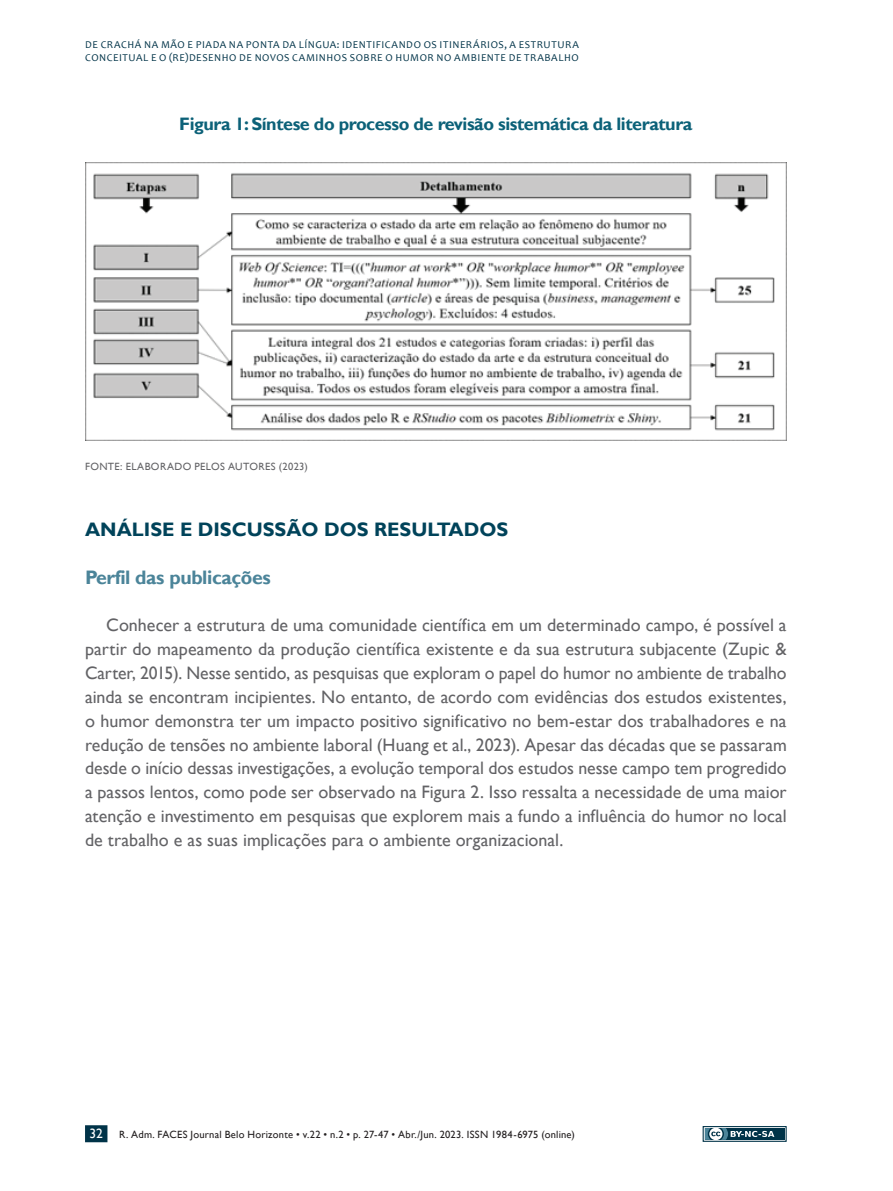
<style>
.page{position:relative;width:893px;height:1191px;background:#fff}
.page>*{position:absolute;margin:0;border:0;box-sizing:border-box;transform-origin:0 0}
.t1{font:700 19.5px "Gill Sans";color:#00435a}
.t2{font:700 19.5px "Gill Sans";letter-spacing:-.02em;color:#4b8499}
.t3{font:18px/23.9px "Gill Sans";color:#636366;text-align:justify}
.t4{font:700 18px "Gill Sans";letter-spacing:-.025em;color:#0c6178}
.t5{font:13.5px "Gill Sans";color:#fff}
.t6{font:10.5px/12.6px "Candara";letter-spacing:.05em;color:#003348}
.t7{font:10.5px "Gill Sans";letter-spacing:.02em;color:#231f20}
.t8{font:10.5px "Gill Sans";letter-spacing:.035em;color:#636366}
</style>
<div class="page">
<div style="left:85px;top:1125px;width:22px;height:17px;background:#003348"></div>
<svg style="left:703px;top:1126px;width:84px;height:15px"></svg>
<div style="left:705px;top:1128px;width:80px;height:11px;background:#003348"></div>
<svg style="left:705px;top:1128px;width:69px;height:11px"></svg>
<img style="left:86px;top:163px;width:700px;height:277px">
<p class="t6" style="left:85px;top:39px;width:495px">DE CRACHÁ NA MÃO E PIADA NA PONTA DA LÍNGUA: IDENTIFICANDO OS ITINERÁRIOS, A ESTRUTURA<br>CONCEITUAL E O (RE)DESENHO DE NOVOS CAMINHOS SOBRE O HUMOR NO AMBIENTE DE TRABALHO</p>
<p class="t4" style="left:179px;top:113px;width:515px">Figura 1: Síntese do processo de revisão sistemática da literatura</p>
<p class="t8" style="left:85px;top:460px;width:224px">FONTE: ELABORADO PELOS AUTORES (2023)</p>
<p class="t1" style="left:85px;top:517px;width:425px">ANÁLISE E DISCUSSÃO DOS RESULTADOS</p>
<p class="t2" style="left:85px;top:565px;width:187px">Perfil das publicações</p>
<p class="t3" style="left:85px;top:613px;width:703px;text-indent:21px">Conhecer a estrutura de uma comunidade científica em um determinado campo, é possível a partir do mapeamento da produção científica existente e da sua estrutura subjacente (Zupic &amp; Carter, 2015). Nesse sentido, as pesquisas que exploram o papel do humor no ambiente de trabalho ainda se encontram incipientes. No entanto, de acordo com evidências dos estudos existentes, o humor demonstra ter um impacto positivo significativo no bem-estar dos trabalhadores e na redução de tensões no ambiente laboral (Huang et al., 2023). Apesar das décadas que se passaram desde o início dessas investigações, a evolução temporal dos estudos nesse campo tem progredido a passos lentos, como pode ser observado na Figura 2. Isso ressalta a necessidade de uma maior atenção e investimento em pesquisas que explorem mais a fundo a influência do humor no local de trabalho e as suas implicações para o ambiente organizacional.</p>
<p class="t5" style="left:90px;top:1125px;width:15px">32</p>
<p class="t7" style="left:119px;top:1128px;width:457px">R. Adm. FACES Journal Belo Horizonte • v.22 • n.2 • p. 27-47 • Abr./Jun. 2023. ISSN 1984-6975 (online)</p>
</div>
